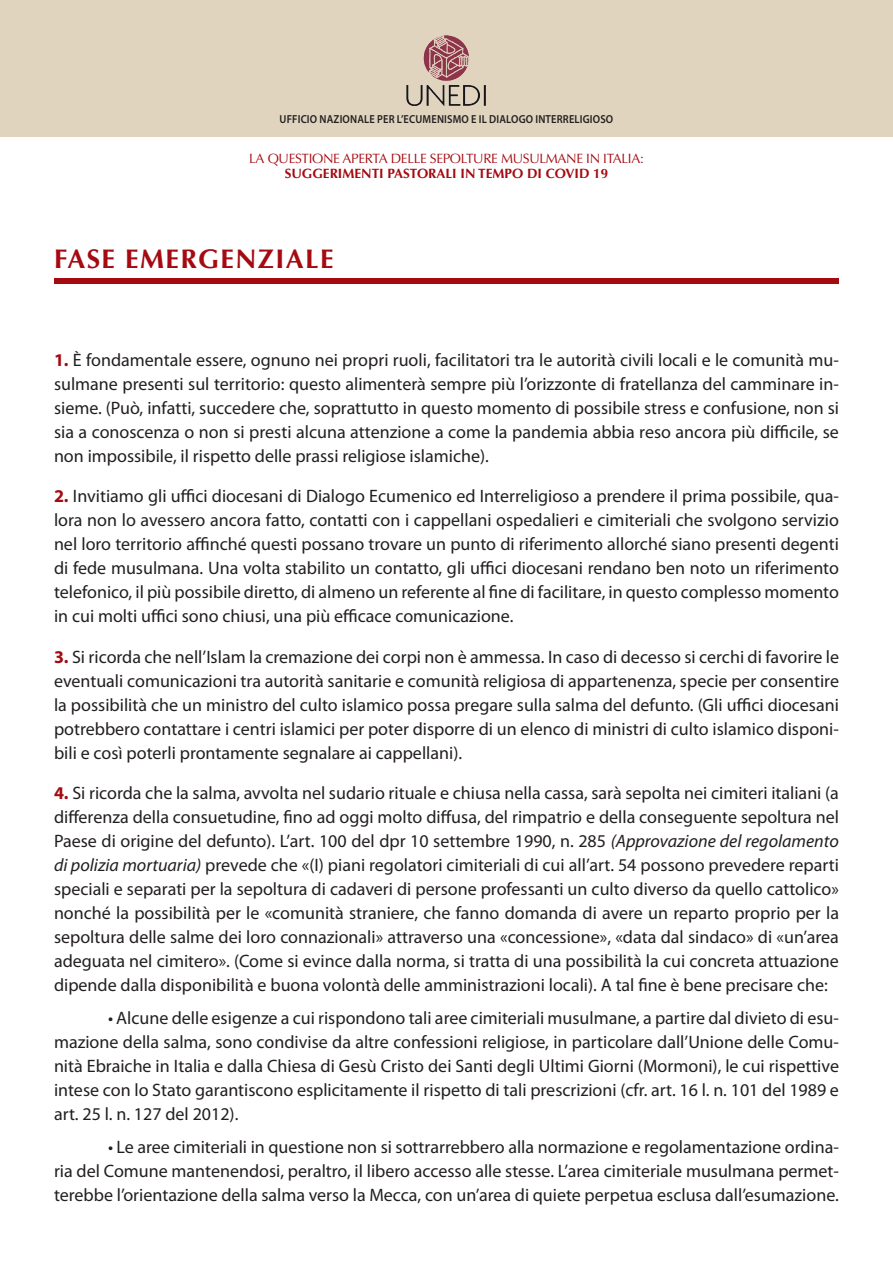
<style>
.page{position:relative;width:893px;height:1263px;background:#fff}
.page>*{position:absolute;margin:0;border:0;box-sizing:border-box;transform-origin:0 0}
.t1{font:700 27px "Optima";letter-spacing:.05em;color:#a50a11}
.t2{font:18px/24px "Myriad Pro";color:#231f20;text-align:justify}
.t3{font:13.5px "Optima";letter-spacing:-.025em;color:#a50a11}
.t4{font:700 13.5px "Optima";color:#a50a11}
.t5{font:600 11.7px "Myriad Pro";letter-spacing:.015em;color:#231f20;scale:.9 1}
.s1{font-weight:700;color:#a50a11}
.s2{font-style:italic}
</style>
<div class="page">
<div style="left:0;top:0;width:893px;height:136px;background:#e1d4be"></div>
<img style="left:406px;top:36px;width:80px;height:70px">
<div style="left:54px;top:279px;width:785px;height:5px;background:#a50a11"></div>
<p class="t5" style="left:280px;top:113px;width:372px">UFFICIO NAZIONALE PER L’ECUMENISMO E IL DIALOGO INTERRELIGIOSO</p>
<p class="t3" style="left:249px;top:150px;width:396px">LA QUESTIONE APERTA DELLE SEPOLTURE MUSULMANE IN ITALIA:</p>
<p class="t4" style="left:285px;top:165px;width:325px">SUGGERIMENTI PASTORALI IN TEMPO DI COVID 19</p>
<h1 class="t1" style="left:54px;top:243px;width:281px">FASE EMERGENZIALE</h1>
<p class="t2" style="left:54px;top:348px;width:786px"><span class="s1">1.</span> È fondamentale essere, ognuno nei propri ruoli, facilitatori tra le autorità civili locali e le comunità mu&shy;sulmane presenti sul territorio: questo alimenterà sempre più l’orizzonte di fratellanza del camminare in&shy;sieme. (Può, infatti, succedere che, soprattutto in questo momento di possibile stress e confusione, non si sia a conoscenza o non si presti alcuna attenzione a come la pandemia abbia reso ancora più difficile, se non impossibile, il rispetto delle prassi religiose islamiche).</p>
<p class="t2" style="left:54px;top:485px;width:786px"><span class="s1">2.</span> Invitiamo gli uffici diocesani di Dialogo Ecumenico ed Interreligioso a prendere il prima possibile, qua&shy;lora non lo avessero ancora fatto, contatti con i cappellani ospedalieri e cimiteriali che svolgono servizio nel loro territorio affinché questi possano trovare un punto di riferimento allorché siano presenti degenti di fede musulmana. Una volta stabilito un contatto, gli uffici diocesani rendano ben noto un riferimento telefonico, il più possibile diretto, di almeno un referente al fine di facilitare, in questo complesso momento in cui molti uffici sono chiusi, una più efficace comunicazione.</p>
<p class="t2" style="left:54px;top:645px;width:787px"><span class="s1">3.</span> Si ricorda che nell’Islam la cremazione dei corpi non è ammessa. In caso di decesso si cerchi di favorire le eventuali comunicazioni tra autorità sanitarie e comunità religiosa di appartenenza, specie per consentire la possibilità che un ministro del culto islamico possa pregare sulla salma del defunto. (Gli uffici diocesani potrebbero contattare i centri islamici per poter disporre di un elenco di ministri di culto islamico disponi&shy;bili e così poterli prontamente segnalare ai cappellani).</p>
<p class="t2" style="left:54px;top:781px;width:787px"><span class="s1">4.</span> Si ricorda che la salma, avvolta nel sudario rituale e chiusa nella cassa, sarà sepolta nei cimiteri italiani (a differenza della consuetudine, fino ad oggi molto diffusa, del rimpatrio e della conseguente sepoltura nel Paese di origine del defunto). L’art. 100 del dpr 10 settembre 1990, n. 285 <span class="s2">(Approvazione del regolamento di polizia mortuaria)</span> prevede che «(I) piani regolatori cimiteriali di cui all’art. 54 possono prevedere reparti speciali e separati per la sepoltura di cadaveri di persone professanti un culto diverso da quello cattolico» nonché la possibilità per le «comunità straniere, che fanno domanda di avere un reparto proprio per la sepoltura delle salme dei loro connazionali» attraverso una «concessione», «data dal sindaco» di «un’area adeguata nel cimitero». (Come si evince dalla norma, si tratta di una possibilità la cui concreta attuazione dipende dalla disponibilità e buona volontà delle amministrazioni locali). A tal fine è bene precisare che:</p>
<p class="t2" style="left:54px;top:1006px;width:786px;text-indent:54px">• Alcune delle esigenze a cui rispondono tali aree cimiteriali musulmane, a partire dal divieto di esu&shy;mazione della salma, sono condivise da altre confessioni religiose, in particolare dall’Unione delle Comu&shy;nità Ebraiche in Italia e dalla Chiesa di Gesù Cristo dei Santi degli Ultimi Giorni (Mormoni), le cui rispettive intese con lo Stato garantiscono esplicitamente il rispetto di tali prescrizioni (cfr. art. 16 l. n. 101 del 1989 e art. 25 l. n. 127 del 2012).</p>
<p class="t2" style="left:54px;top:1135px;width:786px;text-indent:54px">• Le aree cimiteriali in questione non si sottrarrebbero alla normazione e regolamentazione ordina&shy;ria del Comune mantenendosi, peraltro, il libero accesso alle stesse. L’area cimiteriale musulmana permet&shy;terebbe l’orientazione della salma verso la Mecca, con un’area di quiete perpetua esclusa dall’esumazione.</p>
</div>
